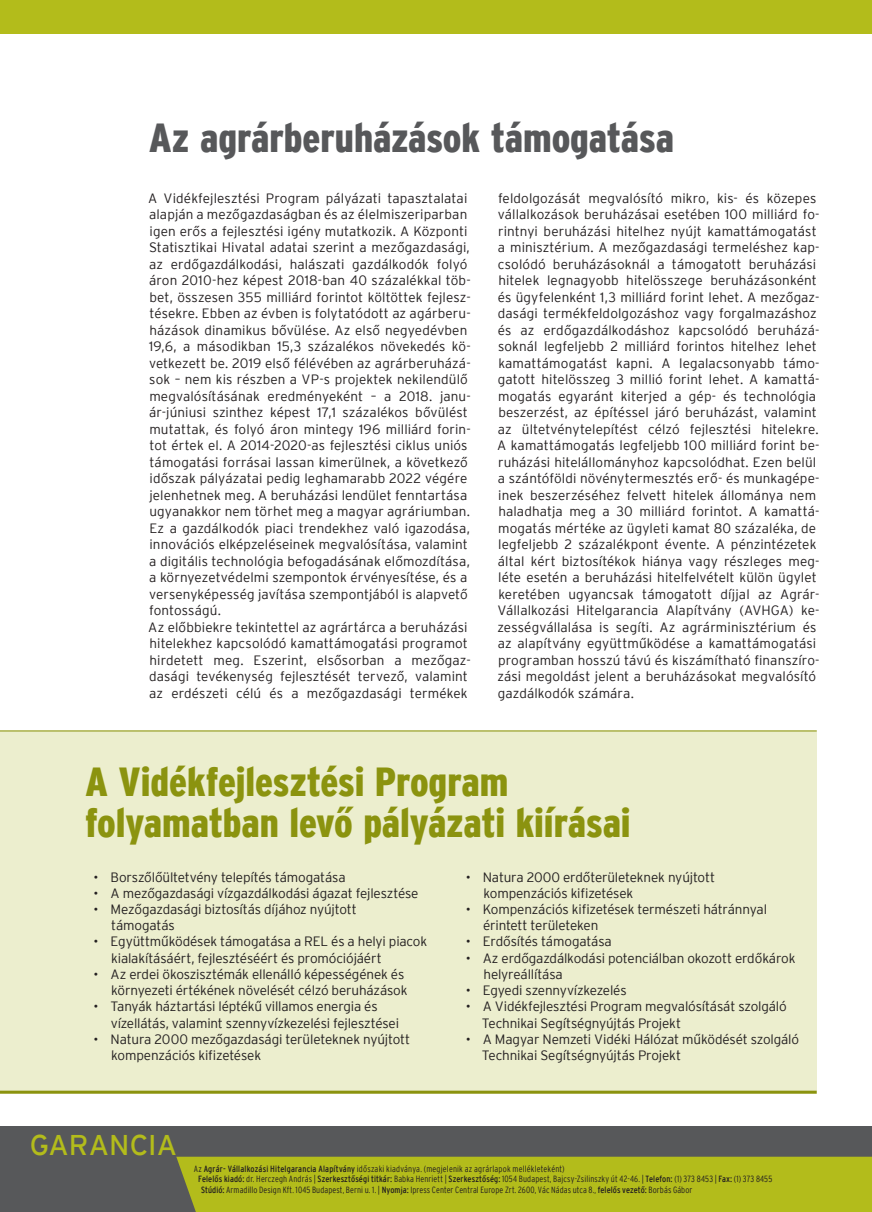
<style>
.page{position:relative;width:872px;height:1212px;background:#fff}
.page>*{position:absolute;margin:0;border:0;box-sizing:border-box;transform-origin:0 0}
.cim_box{font:40.5px/40.5px "Interstate Black Condensed HU";letter-spacing:-.005em;color:#8b930f}
.cim{font:40.5px "Interstate Black Condensed HU";letter-spacing:-.005em;color:#57585a}
.t1{font:28.5px "Interstate Regular HU";color:#b3bc1b}
.text{font:13.5px/16.5px "Interstate Light HU";letter-spacing:.005em;color:#231f20}
.text_box_bullet{font:13.5px/16.2px "Interstate Light HU";letter-spacing:-.015em;color:#231f20}
.t2{font:9px "Interstate Light Condensed HU";letter-spacing:.015em;color:#231f20}
.s1{font-family:"Interstate Regular Condensed HU"}
</style>
<div class="page">
<div style="left:0;top:731px;width:816px;height:363px;background:#eceece"></div>
<hr style="left:0;top:731px;width:816px;height:1px;background:#8b930f">
<hr style="left:0;top:1090px;width:816px;height:3px;background:#8b930f">
<div style="left:0;top:0;width:872px;height:34px;background:#b3bc1b"></div>
<div style="left:0;top:1127px;width:872px;height:85px;background:#57585a"></div>
<div style="left:176px;top:1157px;width:696px;height:55px;background:#b3bc1b"></div>
<p class="cim" style="left:149px;top:116px;width:527px">Az agrárberuházások támogatása</p>
<p class="text" style="left:148px;top:189px;width:324px">A Vidékfejlesztési Program pályázati tapasztalatai alapján a mezőgazdaságban és az élelmiszeriparban igen erős a fejlesztési igény mutatkozik. A Központi Statisztikai Hivatal adatai szerint a mezőgazdasági, az erdőgazdálkodási, halászati gazdálkodók folyó áron 2010-hez képest 2018-ban 40 százalékkal töb&shy;bet, összesen 355 milliárd forintot költöttek fejlesz&shy;tésekre. Ebben az évben is folytatódott az agárberu&shy;házások dinamikus bővülése. Az első negyedévben 19,6, a másodikban 15,3 százalékos növekedés kö&shy;vetkezett be. 2019 első félévében az agrárberuházá&shy;sok – nem kis részben a VP-s projektek nekilendülő megvalósításának eredményeként – a 2018. janu&shy;ár-júniusi szinthez képest 17,1 százalékos bővülést mutattak, és folyó áron mintegy 196 milliárd forin&shy;tot értek el. A 2014-2020-as fejlesztési ciklus uniós támogatási forrásai lassan kimerülnek, a következő időszak pályázatai pedig leghamarabb 2022 végére jelenhetnek meg. A beruházási lendület fenntartása ugyanakkor nem törhet meg a magyar agráriumban.<br>Ez a gazdálkodók piaci trendekhez való igazodása, innovációs elképzeléseinek megvalósítása, valamint a digitális technológia befogadásának előmozdítása, a környezetvédelmi szempontok érvényesítése, és a versenyképesség javítása szempontjából is alapvető fontosságú.</p>
<p class="text" style="left:148px;top:618px;width:324px">Az előbbiekre tekintettel az agrártárca a beruházási hitelekhez kapcsolódó kamattámogatási programot hirdetett meg. Eszerint, elsősorban a mezőgaz&shy;dasági tevékenység fejlesztését tervező, valamint az erdészeti célú és a mezőgazdasági termékek</p>
<p class="text" style="left:497px;top:189px;width:324px">feldolgozását megvalósító mikro, kis- és közepes vállalkozások beruházásai esetében 100 milliárd fo&shy;rintnyi beruházási hitelhez nyújt kamattámogatást a minisztérium. A mezőgazdasági termeléshez kap&shy;csolódó beruházásoknál a támogatott beruházási hitelek legnagyobb hitelösszege beruházásonként és ügyfelenként 1,3 milliárd forint lehet. A mezőgaz&shy;dasági termékfeldolgozáshoz vagy forgalmazáshoz és az erdőgazdálkodáshoz kapcsolódó beruházá&shy;soknál legfeljebb 2 milliárd forintos hitelhez lehet kamattámogatást kapni. A legalacsonyabb támo&shy;gatott hitelösszeg 3 millió forint lehet. A kamattá&shy;mogatás egyaránt kiterjed a gép- és technológia beszerzést, az építéssel járó beruházást, valamint az ültetvénytelepítést célzó fejlesztési hitelekre.<br>A kamattámogatás legfeljebb 100 milliárd forint be&shy;ruházási hitelállományhoz kapcsolódhat. Ezen belül a szántóföldi növénytermesztés erő- és munkagépe&shy;inek beszerzéséhez felvett hitelek állománya nem haladhatja meg a 30 milliárd forintot. A kamattá&shy;mogatás mértéke az ügyleti kamat 80 százaléka, de legfeljebb 2 százalékpont évente. A pénzintézetek által kért biztosítékok hiánya vagy részleges meg&shy;léte esetén a beruházási hitelfelvételt külön ügylet keretében ugyancsak támogatott díjjal az Agrár-Vállalkozási Hitelgarancia Alapítvány (AVHGA) ke&shy;zességvállalása is segíti. Az agrárminisztérium és az alapítvány együttműködése a kamattámogatási programban hosszú távú és kiszámítható finanszíro&shy;zási megoldást jelent a beruházásokat megvalósító gazdálkodók számára.</p>
<p class="cim_box" style="left:85px;top:761px;width:547px">A Vidékfejlesztési Program folyamatban levő pályázati kiírásai</p>
<p class="text_box_bullet" style="left:93px;top:869px;width:254px">• Borszőlőültetvény telepítés támogatása</p>
<p class="text_box_bullet" style="left:93px;top:885px;width:326px">• A mezőgazdasági vízgazdálkodási ágazat fejlesztése</p>
<p class="text_box_bullet" style="left:111px;top:901px;width:247px;text-indent:-18px">• Mezőgazdasági biztosítás díjához nyújtott támogatás</p>
<p class="text_box_bullet" style="left:111px;top:933px;width:317px;text-indent:-18px">• Együttműködések támogatása a REL és a helyi piacok kialakításáért, fejlesztéséért és promóciójáért</p>
<p class="text_box_bullet" style="left:93px;top:966px;width:316px;text-align:right">• Az erdei ökoszisztémák ellenálló képességének és környezeti értékének növelését célzó beruházások</p>
<p class="text_box_bullet" style="left:111px;top:998px;width:290px;text-indent:-17px">• Tanyák háztartási léptékű villamos energia és vízellátás, valamint szennyvízkezelési fejlesztései</p>
<p class="text_box_bullet" style="left:111px;top:1031px;width:300px;text-indent:-18px">• Natura 2000 mezőgazdasági területeknek nyújtott kompenzációs kifizetések</p>
<p class="text_box_bullet" style="left:483px;top:869px;width:233px;text-indent:-18px">• Natura 2000 erdőterületeknek nyújtott kompenzációs kifizetések</p>
<p class="text_box_bullet" style="left:483px;top:901px;width:285px;text-indent:-17px">• Kompenzációs kifizetések természeti hátránnyal érintett területeken</p>
<p class="text_box_bullet" style="left:466px;top:933px;width:148px">• Erdősítés támogatása</p>
<p class="text_box_bullet" style="left:483px;top:950px;width:313px;text-indent:-18px">• Az erdőgazdálkodási potenciálban okozott erdőkárok helyreállítása</p>
<p class="text_box_bullet" style="left:466px;top:982px;width:162px">• Egyedi szennyvízkezelés</p>
<p class="text_box_bullet" style="left:482px;top:998px;width:306px;text-indent:-16px">• A Vidékfejlesztési Program megvalósítását szolgáló<br>Technikai Segítségnyújtás Projekt</p>
<p class="text_box_bullet" style="left:482px;top:1031px;width:319px;text-indent:-16px">• A Magyar Nemzeti Vidéki Hálózat működését szolgáló<br>Technikai Segítségnyújtás Projekt</p>
<p class="t1" style="left:30px;top:1128px;width:149px">GARANCIA</p>
<p class="t2" style="left:194px;top:1163px;width:372px">Az <span class="s1">Agrár- Vállalkozási Hitelgarancia Alapítvány</span> időszaki kiadványa. (megjelenik az agrárlapok mellékleteként)</p>
<p class="t2" style="left:198px;top:1174px;width:575px"><span class="s1">Felelős kiadó:</span> dr. Herczegh András | <span class="s1">Szerkesztőségi titkár:</span> Babka Henriett | <span class="s1">Szerkesztőség:</span> 1054 Budapest, Bajcsy-Zsilinszky út 42-46. | <span class="s1">Telefon:</span> (1) 373 8453 | <span class="s1">Fax:</span> (1) 373 8455</p>
<p class="t2" style="left:201px;top:1184px;width:493px"><span class="s1">Stúdió:</span> Armadillo Design Kft. 1045 Budapest, Berni u. 1. | <span class="s1">Nyomja:</span> Ipress Center Central Europe Zrt. 2600, Vác Nádas utca 8., <span class="s1">felelős vezető:</span> Borbás Gábor</p>
</div>
